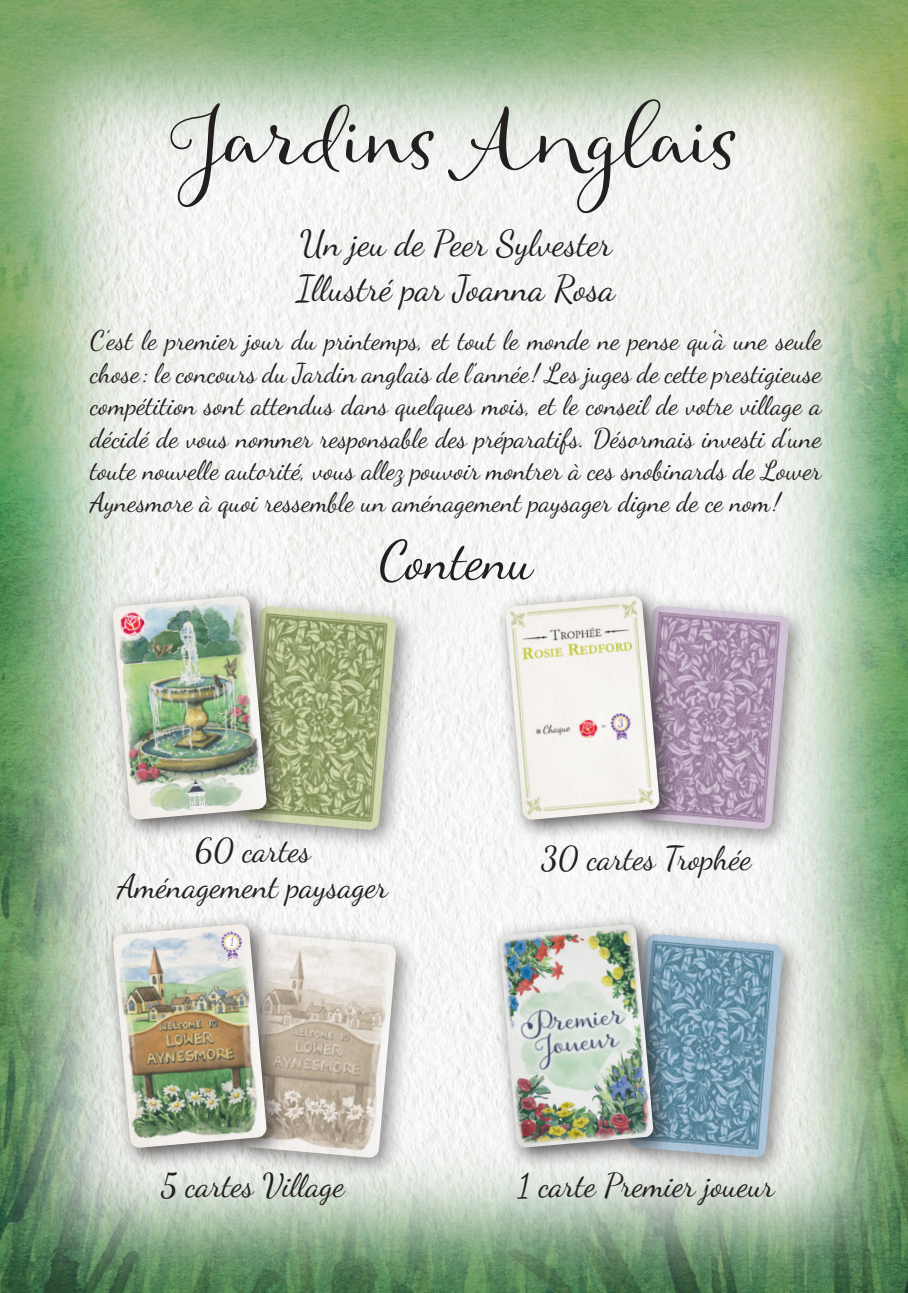
<style>
.page{position:relative;width:908px;height:1293px;background:#fff}
.page>*{position:absolute;margin:0;border:0;box-sizing:border-box;transform-origin:0 0}
.pdq-title{font:75px "Allegretto Script";color:#231f20}
.pdq-a-head{font:54px "Dancing Script";color:#231f20}
.pdq-author{font:36px "Dancing Script";color:#231f20}
.pdq-d-head{font:33px/36px "Dancing Script";color:#231f20;text-align:center}
.pdq-para1{font:27px/32.4px "Dancing Script";color:#231f20;text-align:justify}
</style>
<div class="page">
<img style="left:0;top:0;width:908px;height:1292px">
<div style="left:232px;top:595px;width:186px;height:257px;background:#231f20;opacity:.75"></div>
<img style="left:289px;top:606px;width:107px;height:224px">
<div style="left:102px;top:585px;width:187px;height:257px;background:#231f20;opacity:.75"></div>
<img style="left:113px;top:596px;width:154px;height:223px">
<div style="left:232px;top:922px;width:187px;height:257px;background:#231f20;opacity:.75"></div>
<div style="left:102px;top:913px;width:187px;height:257px;background:#231f20;opacity:.75"></div>
<div style="left:618px;top:922px;width:187px;height:257px;background:#231f20;opacity:.75"></div>
<img style="left:675px;top:933px;width:108px;height:224px">
<div style="left:624px;top:594px;width:187px;height:257px;background:#231f20;opacity:.75"></div>
<img style="left:682px;top:605px;width:107px;height:224px">
<div style="left:495px;top:585px;width:187px;height:257px;background:#231f20;opacity:.75"></div>
<img style="left:505px;top:596px;width:155px;height:223px">
<div style="left:489px;top:913px;width:186px;height:256px;background:#231f20;opacity:.75"></div>
<img style="left:499px;top:924px;width:154px;height:223px">
<svg style="left:0;top:0;width:7px;height:3px"></svg>
<svg style="left:0;top:1283px;width:7px;height:10px"></svg>
<svg style="left:905px;top:1283px;width:3px;height:10px"></svg>
<img style="left:113px;top:923px;width:283px;height:234px">
<p class="pdq-title" style="left:171px;top:93px;width:570px">JardinsAnglais</p>
<p class="pdq-author" style="left:300px;top:215px;width:314px">Un jeu de Peer Sylvester</p>
<p class="pdq-author" style="left:296px;top:260px;width:320px">Illustré par Joanna Rosa</p>
<p class="pdq-para1" style="left:90px;top:322px;width:733px">C’est le premier jour du printemps, et tout le monde ne pense qu’à une seule chose: le concours du Jardin anglais de l’année! Les juges de cette prestigieuse compétition sont attendus dans quelques mois, et le conseil de votre village a décidé de vous nommer responsable des préparatifs. Désormais investi d’une toute nouvelle autorité, vous allez pouvoir montrer à ces snobinards de Lower Aynesmore à quoi ressemble un aménagement paysager digne de ce nom!</p>
<p class="pdq-a-head" style="left:379px;top:518px;width:155px">Contenu</p>
<p class="pdq-d-head" style="left:117px;top:829px;width:272px">60 cartes<br>Aménagement paysager</p>
<p class="pdq-d-head" style="left:541px;top:837px;width:212px">30 cartes Trophée</p>
<p class="pdq-d-head" style="left:161px;top:1164px;width:185px">5 cartes Village</p>
<p class="pdq-d-head" style="left:518px;top:1164px;width:258px">1 carte Premier joueur</p>
</div>
